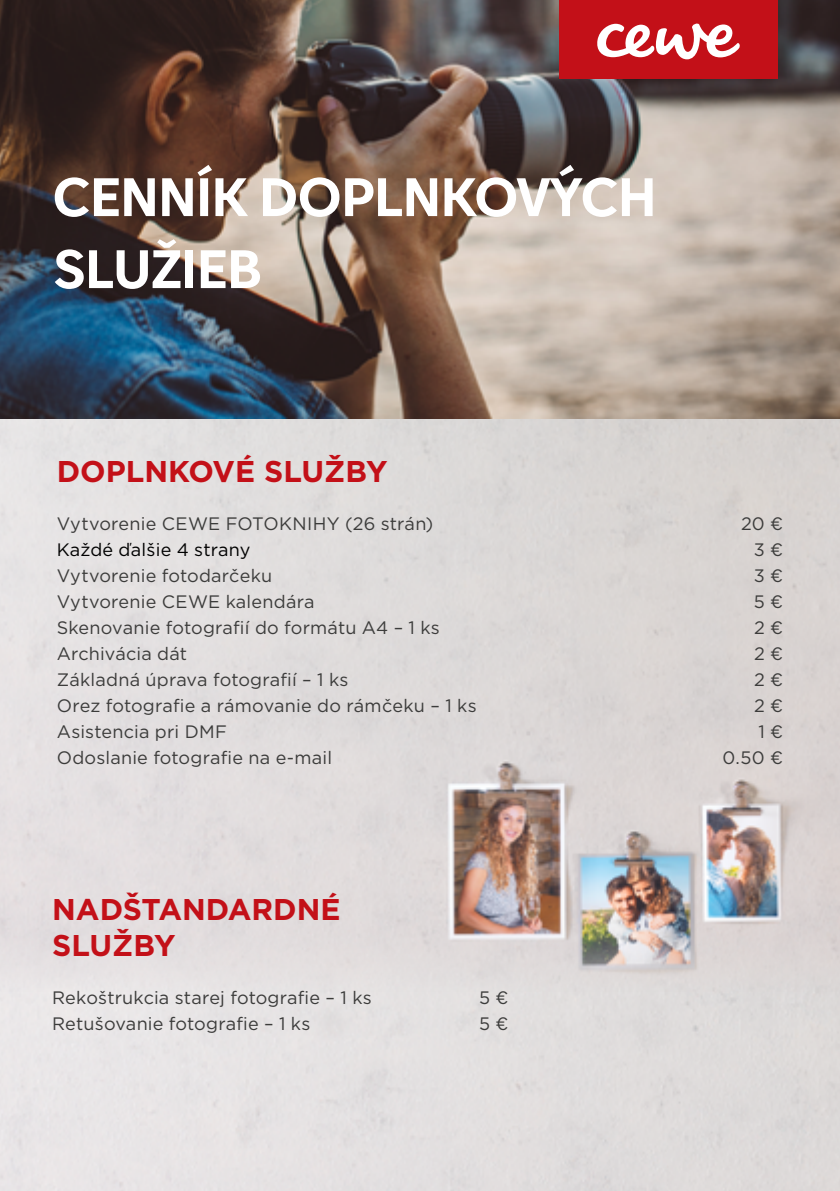
<style>
.page{position:relative;width:840px;height:1191px;background:#fff}
.page>*{position:absolute;margin:0;border:0;box-sizing:border-box;transform-origin:0 0}
.t1{font:700 54px/72px "CEWE Head";color:#fff}
.t2{font:700 30px/36px "Gotham";color:#c31018}
.t3{font:18px "Gotham";letter-spacing:.01em;color:#3c3c3b}
.t4{font:18px "Gotham";letter-spacing:.01em;color:#000}
</style>
<div class="page">
<img style="left:0;top:418px;width:839px;height:493px">
<img style="left:0;top:911px;width:839px;height:280px">
<img style="left:0;top:0;width:839px;height:418px">
<div style="left:559px;top:0;width:217px;height:79px;background:#c31018"></div>
<svg style="left:597px;top:23px;width:143px;height:36px"></svg>
<h1 class="t1" style="left:46px;top:138px;width:570px">CENNÍK DIGITALIZÁCIE</h1>
<h1 class="t1" style="left:53px;top:162px;width:604px">CENNÍK DOPLNKOVÝCH<br>SLUŽIEB</h1>
<h2 class="t2" style="left:57px;top:453px;width:332px">DOPLNKOVÉ SLUŽBY</h2>
<p class="t3" style="left:57px;top:511px;width:378px">Vytvorenie CEWE FOTOKNIHY (26 strán)</p>
<p class="t3" style="left:740px;top:511px;width:44px">20 €</p>
<p class="t4" style="left:57px;top:537px;width:195px">Každé ďalšie 4 strany</p>
<p class="t3" style="left:753px;top:537px;width:31px">3 €</p>
<p class="t3" style="left:57px;top:563px;width:217px">Vytvorenie fotodarčeku</p>
<p class="t3" style="left:753px;top:563px;width:31px">3 €</p>
<p class="t3" style="left:57px;top:589px;width:259px">Vytvorenie CEWE kalendára</p>
<p class="t3" style="left:753px;top:589px;width:31px">5 €</p>
<p class="t3" style="left:57px;top:615px;width:384px">Skenovanie fotografií do formátu A4 – 1 ks</p>
<p class="t3" style="left:753px;top:615px;width:31px">2 €</p>
<p class="t3" style="left:57px;top:641px;width:132px">Archivácia dát</p>
<p class="t3" style="left:753px;top:641px;width:31px">2 €</p>
<p class="t3" style="left:57px;top:667px;width:293px">Základná úprava fotografií – 1 ks</p>
<p class="t3" style="left:753px;top:667px;width:31px">2 €</p>
<p class="t3" style="left:57px;top:693px;width:421px">Orez fotografie a rámovanie do rámčeku – 1 ks</p>
<p class="t3" style="left:753px;top:693px;width:31px">2 €</p>
<p class="t3" style="left:57px;top:719px;width:172px">Asistencia pri DMF</p>
<p class="t3" style="left:758px;top:719px;width:26px">1 €</p>
<p class="t3" style="left:57px;top:745px;width:277px">Odoslanie fotografie na e-mail</p>
<p class="t3" style="left:722px;top:745px;width:62px">0.50 €</p>
<h2 class="t2" style="left:52px;top:891px;width:290px">NADŠTANDARDNÉ<br>SLUŽBY</h2>
<p class="t3" style="left:52px;top:986px;width:321px">Rekoštrukcia starej fotografie – 1 ks</p>
<p class="t3" style="left:479px;top:986px;width:31px">5 €</p>
<p class="t3" style="left:52px;top:1012px;width:259px">Retušovanie fotografie – 1 ks</p>
<p class="t3" style="left:479px;top:1012px;width:31px">5 €</p>
</div>
